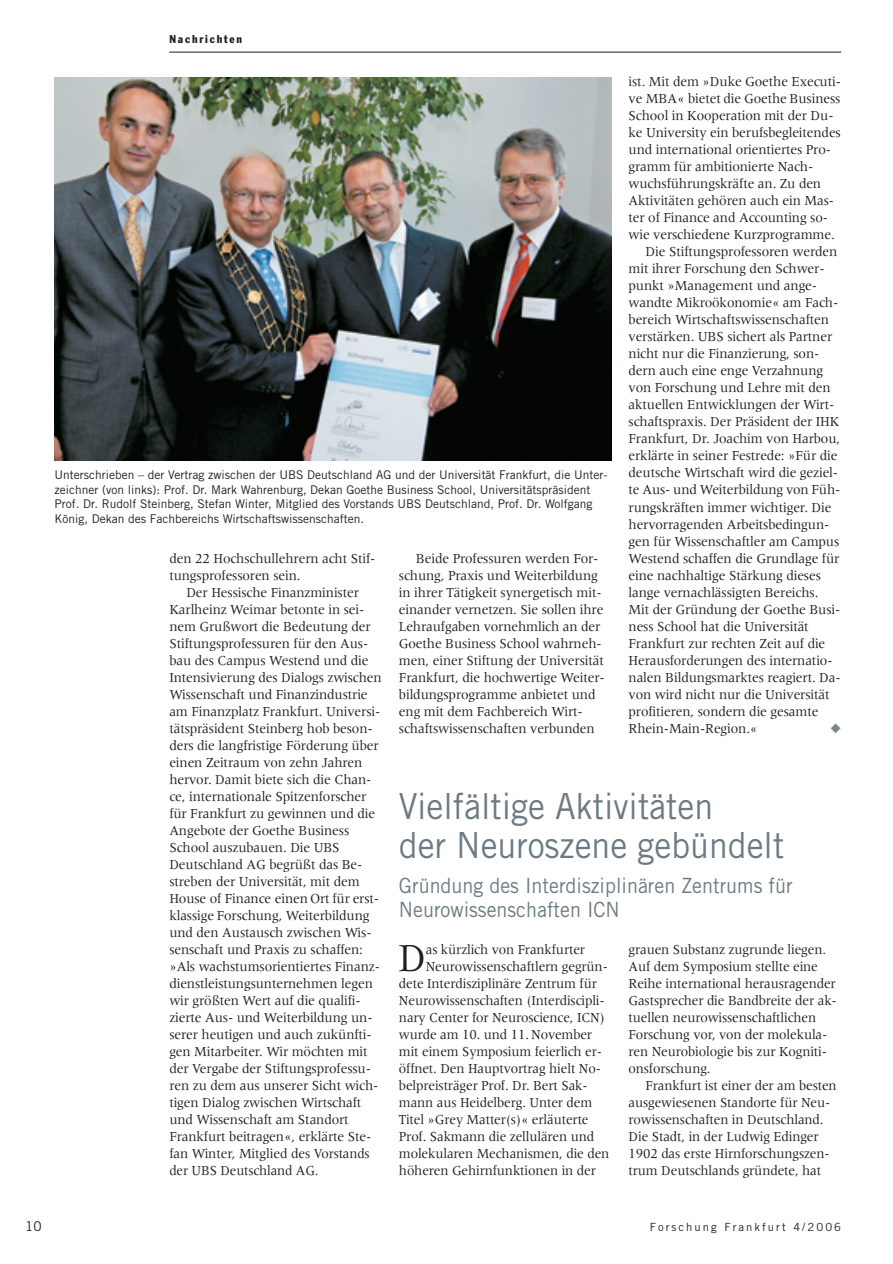
<style>
.page{position:relative;width:893px;height:1264px;background:#fff}
.page>*{position:absolute;margin:0;border:0;box-sizing:border-box;transform-origin:0 0}
.t1{font:41.1px "Meridien";color:#231f20;scale:.94 1}
.t2{font:36px/39px "Trade Gothic";color:#6b7a83;scale:.94 1}
.t3{font:21px/24px "Trade Gothic";color:#6b7a83;scale:.94 1}
.t4{font:14.25px/17px "Meridien";letter-spacing:-.01em;color:#231f20;scale:.95 1}
.t5{font:14.25px/17px "Meridien";letter-spacing:-.01em;color:#231f20;scale:.94 1}
.t6{font:13.5px "Trade Gothic";color:#231f20}
.t7{font:12px/14.9px "Trade Gothic";color:#231f20}
.t8{font:11.25px "Trade Gothic";letter-spacing:.185em;color:#231f20}
.t9{font:condensed 11.25px "Franklin Gothic";letter-spacing:.16em;color:#231f20}
</style>
<div class="page">
<img style="left:54px;top:51px;width:788px;height:410px">
<p class="t9" style="left:169px;top:35px;width:74px">Nachrichten</p>
<p class="t4" style="left:629px;top:74px;width:225px">ist. Mit dem »Duke Goethe Executi-</p>
<p class="t4" style="left:629px;top:91px;width:225px">ve MBA« bietet die Goethe Business</p>
<p class="t4" style="left:629px;top:108px;width:217px">School in Kooperation mit der Du-</p>
<p class="t4" style="left:629px;top:125px;width:225px">ke University ein berufsbegleitendes</p>
<p class="t4" style="left:629px;top:142px;width:215px">und international orientiertes Pro-</p>
<p class="t4" style="left:629px;top:159px;width:196px">gramm für ambitionierte Nach-</p>
<p class="t4" style="left:629px;top:176px;width:204px">wuchsführungskräfte an. Zu den</p>
<p class="t4" style="left:629px;top:193px;width:218px">Aktivitäten gehören auch ein Mas-</p>
<p class="t4" style="left:629px;top:210px;width:211px">ter of Finance and Accounting so-</p>
<p class="t4" style="left:629px;top:227px;width:219px">wie verschiedene Kurzprogramme.</p>
<p class="t4" style="left:646px;top:244px;width:203px">Die Stiftungsprofessoren werden</p>
<p class="t4" style="left:629px;top:261px;width:208px">mit ihrer Forschung den Schwer-</p>
<p class="t4" style="left:629px;top:278px;width:200px">punkt »Management und ange-</p>
<p class="t4" style="left:629px;top:295px;width:222px">wandte Mikroökonomie« am Fach-</p>
<p class="t4" style="left:629px;top:312px;width:213px">bereich Wirtschaftswissenschaften</p>
<p class="t4" style="left:629px;top:329px;width:216px">verstärken. UBS sichert als Partner</p>
<p class="t4" style="left:629px;top:346px;width:202px">nicht nur die Finanzierung, son-</p>
<p class="t4" style="left:629px;top:363px;width:206px">dern auch eine enge Verzahnung</p>
<p class="t4" style="left:629px;top:380px;width:214px">von Forschung und Lehre mit den</p>
<p class="t4" style="left:629px;top:397px;width:218px">aktuellen Entwicklungen der Wirt-</p>
<p class="t4" style="left:629px;top:414px;width:224px">schaftspraxis. Der Präsident der IHK</p>
<p class="t4" style="left:629px;top:431px;width:224px">Frankfurt, Dr. Joachim von Harbou,</p>
<p class="t4" style="left:629px;top:448px;width:221px">erklärte in seiner Festrede: »Für die</p>
<p class="t4" style="left:629px;top:465px;width:222px">deutsche Wirtschaft wird die geziel-</p>
<p class="t4" style="left:629px;top:482px;width:225px">te Aus- und Weiterbildung von Füh-</p>
<p class="t4" style="left:629px;top:499px;width:215px">rungskräften immer wichtiger. Die</p>
<p class="t4" style="left:629px;top:516px;width:213px">hervorragenden Arbeitsbedingun-</p>
<p class="t4" style="left:629px;top:533px;width:223px">gen für Wissenschaftler am Campus</p>
<p class="t4" style="left:629px;top:550px;width:223px">Westend schaffen die Grundlage für</p>
<p class="t4" style="left:629px;top:567px;width:204px">eine nachhaltige Stärkung dieses</p>
<p class="t4" style="left:629px;top:584px;width:201px">lange vernachlässigten Bereichs.</p>
<p class="t4" style="left:629px;top:601px;width:224px">Mit der Gründung der Goethe Busi-</p>
<p class="t4" style="left:629px;top:618px;width:191px">ness School hat die Universität</p>
<p class="t4" style="left:629px;top:635px;width:209px">Frankfurt zur rechten Zeit auf die</p>
<p class="t4" style="left:629px;top:652px;width:216px">Herausforderungen des internatio-</p>
<p class="t4" style="left:629px;top:669px;width:225px">nalen Bildungsmarktes reagiert. Da-</p>
<p class="t4" style="left:629px;top:686px;width:213px">von wird nicht nur die Universität</p>
<p class="t4" style="left:629px;top:703px;width:201px">profitieren, sondern die gesamte</p>
<p class="t4" style="left:629px;top:720px;width:137px">Rhein-Main-Region.«</p>
<p class="t7" style="left:55px;top:468px;width:555px">Unterschrieben – der Vertrag zwischen der UBS Deutschland AG und der Universität Frankfurt, die Unter&shy;zeichner (von links): Prof. Dr. Mark Wahrenburg, Dekan Goethe Business School, Universitätspräsident Prof. Dr. Rudolf Steinberg, Stefan Winter, Mitglied des Vorstands UBS Deutschland, Prof. Dr. Wolfgang König, Dekan des Fachbereichs Wirtschaftswissenschaften.</p>
<p class="t4" style="left:169px;top:550px;width:218px">den 22 Hochschullehrern acht Stif&shy;tungsprofessoren sein.</p>
<p class="t4" style="left:169px;top:584px;width:225px;text-indent:17px">Der Hessische Finanzminister Karlheinz Weimar betonte in sei&shy;nem Grußwort die Bedeutung der Stiftungsprofessuren für den Aus&shy;bau des Campus Westend und die Intensivierung des Dialogs zwischen Wissenschaft und Finanzindustrie am Finanzplatz Frankfurt. Universi&shy;tätspräsident Steinberg hob beson&shy;ders die langfristige Förderung über einen Zeitraum von zehn Jahren hervor. Damit biete sich die Chan&shy;ce, internationale Spitzenforscher für Frankfurt zu gewinnen und die Angebote der Goethe Business School auszubauen. Die UBS Deutschland AG begrüßt das Be&shy;streben der Universität, mit dem House of Finance einen Ort für erst&shy;klassige Forschung, Weiterbildung und den Austausch zwischen Wis&shy;senschaft und Praxis zu schaffen: »Als wachstumsorientiertes Finanz&shy;dienstleistungsunternehmen legen wir größten Wert auf die qualifi&shy;zierte Aus- und Weiterbildung un&shy;serer heutigen und auch zukünfti&shy;gen Mitarbeiter. Wir möchten mit der Vergabe der Stiftungsprofessu&shy;ren zu dem aus unserer Sicht wich&shy;tigen Dialog zwischen Wirtschaft und Wissenschaft am Standort Frankfurt beitragen«, erklärte Ste&shy;fan Winter, Mitglied des Vorstands der UBS Deutschland AG.</p>
<p class="t4" style="left:399px;top:550px;width:218px;text-indent:17px">Beide Professuren werden For&shy;schung, Praxis und Weiterbildung in ihrer Tätigkeit synergetisch mit&shy;einander vernetzen. Sie sollen ihre Lehraufgaben vornehmlich an der Goethe Business School wahrneh&shy;men, einer Stiftung der Universität Frankfurt, die hochwertige Weiter&shy;bildungsprogramme anbietet und eng mit dem Fachbereich Wirt&shy;schaftswissenschaften verbunden</p>
<h2 class="t2" style="left:399px;top:789px;width:411px">Vielfältige Aktivitäten<br>der Neuroszene gebündelt</h2>
<h3 class="t3" style="left:399px;top:875px;width:420px">Gründung des Interdisziplinären Zentrums für<br>Neurowissenschaften ICN</h3>
<h1 class="t1" style="left:398px;top:941px;width:31px">D</h1>
<p class="t5" style="left:426px;top:942px;width:171px">as kürzlich von Frankfurter</p>
<p class="t5" style="left:629px;top:942px;width:223px">grauen Substanz zugrunde liegen.<br>Auf dem Symposium stellte eine<br>Reihe international herausragender<br>Gastsprecher die Bandbreite der ak&shy;tuellen neurowissenschaftlichen<br>Forschung vor, von der molekula&shy;ren Neurobiologie bis zur Kogniti&shy;onsforschung.</p>
<p class="t5" style="left:629px;top:1078px;width:223px;text-indent:17px">Frankfurt ist einer der am besten ausgewiesenen Standorte für Neu&shy;rowissenschaften in Deutschland.<br>Die Stadt, in der Ludwig Edinger 1902 das erste Hirnforschungszen&shy;trum Deutschlands gründete, hat</p>
<p class="t5" style="left:426px;top:959px;width:195px">Neurowissenschaftlern gegrün-</p>
<p class="t5" style="left:399px;top:976px;width:212px">dete Interdisziplinäre Zentrum für</p>
<p class="t5" style="left:399px;top:993px;width:220px">Neurowissenschaften (Interdiscipli-</p>
<p class="t5" style="left:399px;top:1010px;width:221px">nary Center for Neuroscience, ICN)</p>
<p class="t5" style="left:399px;top:1027px;width:207px">wurde am 10. und 11. November</p>
<p class="t5" style="left:399px;top:1044px;width:218px">mit einem Symposium feierlich er-</p>
<p class="t5" style="left:399px;top:1061px;width:216px">öffnet. Den Hauptvortrag hielt No-</p>
<p class="t5" style="left:399px;top:1078px;width:202px">belpreisträger Prof. Dr. Bert Sak-</p>
<p class="t5" style="left:399px;top:1095px;width:207px">mann aus Heidelberg. Unter dem</p>
<p class="t5" style="left:399px;top:1112px;width:203px">Titel »Grey Matter(s)« erläuterte</p>
<p class="t5" style="left:399px;top:1129px;width:209px">Prof. Sakmann die zellulären und</p>
<p class="t5" style="left:399px;top:1146px;width:225px">molekularen Mechanismen, die den</p>
<p class="t5" style="left:399px;top:1163px;width:211px">höheren Gehirnfunktionen in der</p>
<p class="t6" style="left:25px;top:1221px;width:18px">10</p>
<p class="t8" style="left:650px;top:1222px;width:193px">Forschung Frankfurt 4/2006</p>
</div>
